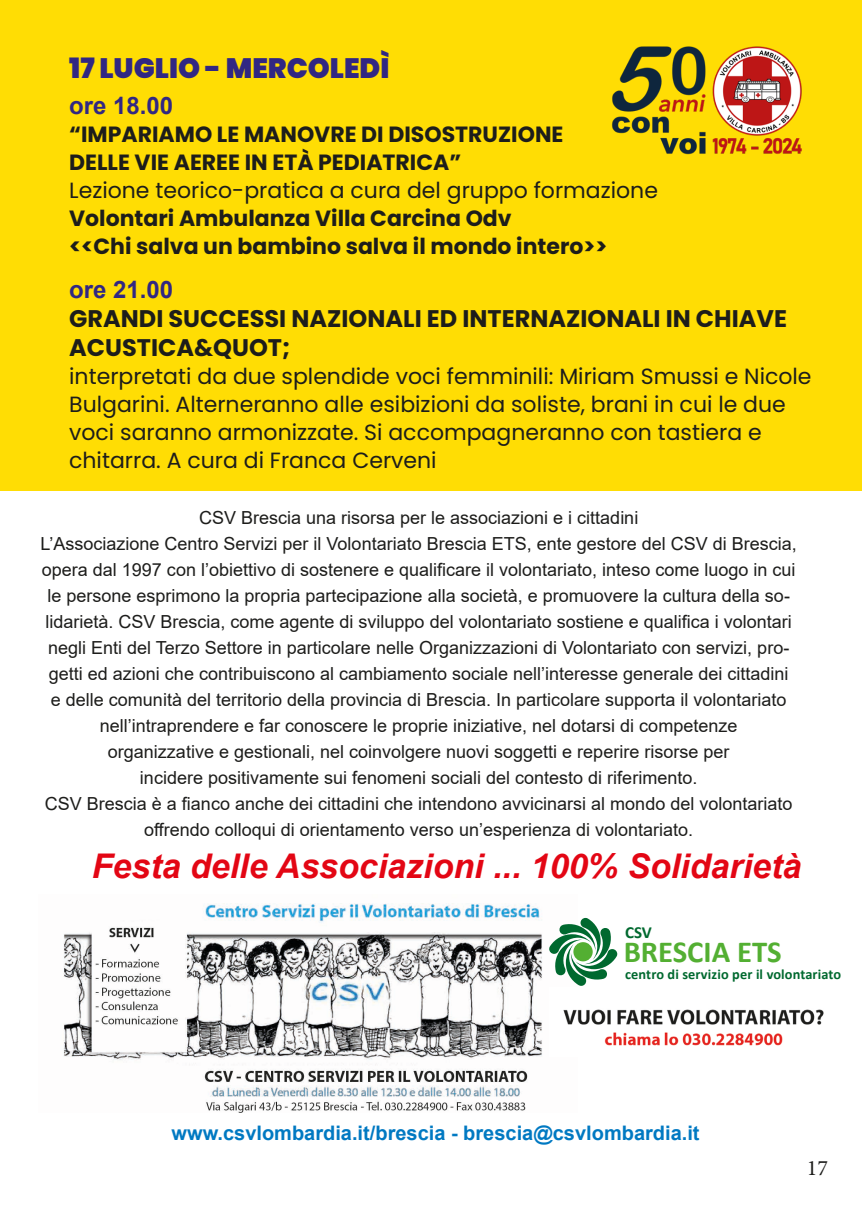
<style>
.page{position:relative;width:862px;height:1214px;background:#fff}
.page>*{position:absolute;margin:0;border:0;box-sizing:border-box;transform-origin:0 0}
.t1{font:italic 700 34px "Arial";color:#e30614}
.t2{font:700 30.6px "Calibri";color:#53af32}
.t3{font:900 28px "Poppins";color:#312783}
.t4{font:700 24px/28.8px "Poppins";color:#1d1d1b}
.t5{font:700 24px "Arial";color:#312783}
.t6{font:22px/28px "Poppins";color:#1d1d1b}
.t7{font:700 22px "Poppins";color:#1d1d1b}
.t8{font:22px "Minion Pro";color:#1d1d1b}
.t9{font:700 20px "Arial";color:#0079c2}
.t10{font:18px/26px "Arial";color:#1d1d1b;text-align:center}
.t11{font:700 17px "Calibri";color:#00692f}
.t12{font:700 14.4px "Calibri";letter-spacing:.01em;color:#00692f}
</style>
<div class="page">
<div style="left:0;top:0;width:862px;height:490px;background:#ffdd04"></div>
<img style="left:63px;top:903px;width:479px;height:208px">
<img style="left:563px;top:1009px;width:261px;height:37px">
<svg style="left:549px;top:917px;width:68px;height:68px"></svg>
<img style="left:612px;top:46px;width:190px;height:109px">
<p class="t3" style="left:69px;top:52px;width:322px">17 LUGLIO - MERCOLEDÌ</p>
<p class="t5" style="left:69px;top:89px;width:106px">ore 18.00</p>
<p class="t7" style="left:69px;top:121px;width:496px">“IMPARIAMO LE MANOVRE DI DISOSTRUZIONE</p>
<p class="t7" style="left:69px;top:149px;width:394px">DELLE VIE AEREE IN ETÀ PEDIATRICA”</p>
<p class="t6" style="left:69px;top:176px;width:590px">Lezione teorico-pratica a cura del gruppo formazione</p>
<p class="t7" style="left:69px;top:205px;width:444px">Volontari Ambulanza Villa Carcina Odv</p>
<p class="t7" style="left:69px;top:233px;width:540px">&lt;&lt;Chi salva un bambino salva il mondo intero&gt;&gt;</p>
<p class="t5" style="left:69px;top:273px;width:106px">ore 21.00</p>
<p class="t4" style="left:69px;top:304px;width:719px">GRANDI SUCCESSI NAZIONALI ED INTERNAZIONALI IN CHIAVE<br>ACUSTICA&amp;QUOT;</p>
<p class="t6" style="left:69px;top:362px;width:744px">interpretati da due splendide voci femminili: Miriam Smussi e Nicole</p>
<p class="t6" style="left:69px;top:390px;width:718px">Bulgarini. Alterneranno alle esibizioni da soliste, brani in cui le due voci saranno armonizzate. Si accompagneranno con tastiera e chitarra. A cura di Franca Cerveni</p>
<p class="t10" style="left:199px;top:504px;width:441px">CSV Brescia una risorsa per le associazioni e i cittadini</p>
<p class="t10" style="left:40px;top:530px;width:758px">L’Associazione Centro Servizi per il Volontariato Brescia ETS, ente gestore del CSV di Brescia, opera dal 1997 con l’obiettivo di sostenere e qualificare il volontariato, inteso come luogo in cui le persone esprimono la propria partecipazione alla società, e promuovere la cultura della so&shy;lidarietà. CSV Brescia, come agente di sviluppo del volontariato sostiene e qualifica i volontari negli Enti del Terzo Settore in particolare nelle Organizzazioni di Volontariato con servizi, pro&shy;getti ed azioni che contribuiscono al cambiamento sociale nell’interesse generale dei cittadini<br>e delle comunità del territorio della provincia di Brescia. In particolare supporta il volontariato nell’intraprendere e far conoscere le proprie iniziative, nel dotarsi di competenze</p>
<p class="t10" style="left:108px;top:738px;width:623px">organizzative e gestionali, nel coinvolgere nuovi soggetti e reperire risorse per</p>
<p class="t10" style="left:140px;top:764px;width:559px">incidere positivamente sui fenomeni sociali del contesto di riferimento.</p>
<p class="t10" style="left:45px;top:790px;width:749px">CSV Brescia è a fianco anche dei cittadini che intendono avvicinarsi al mondo del volontariato offrendo colloqui di orientamento verso un’esperienza di volontariato.</p>
<p class="t1" style="left:92px;top:843px;width:711px">Festa delle Associazioni ... 100% Solidarietà</p>
<p class="t11" style="left:625px;top:920px;width:28px">CSV</p>
<p class="t2" style="left:623px;top:929px;width:160px">BRESCIA ETS</p>
<p class="t12" style="left:625px;top:964px;width:218px">centro di servizio per il volontariato</p>
<p class="t9" style="left:172px;top:1118px;width:529px">www.csvlombardia.it/brescia - brescia@csvlombardia.it</p>
<p class="t8" style="left:807px;top:1152px;width:23px">17</p>
</div>
